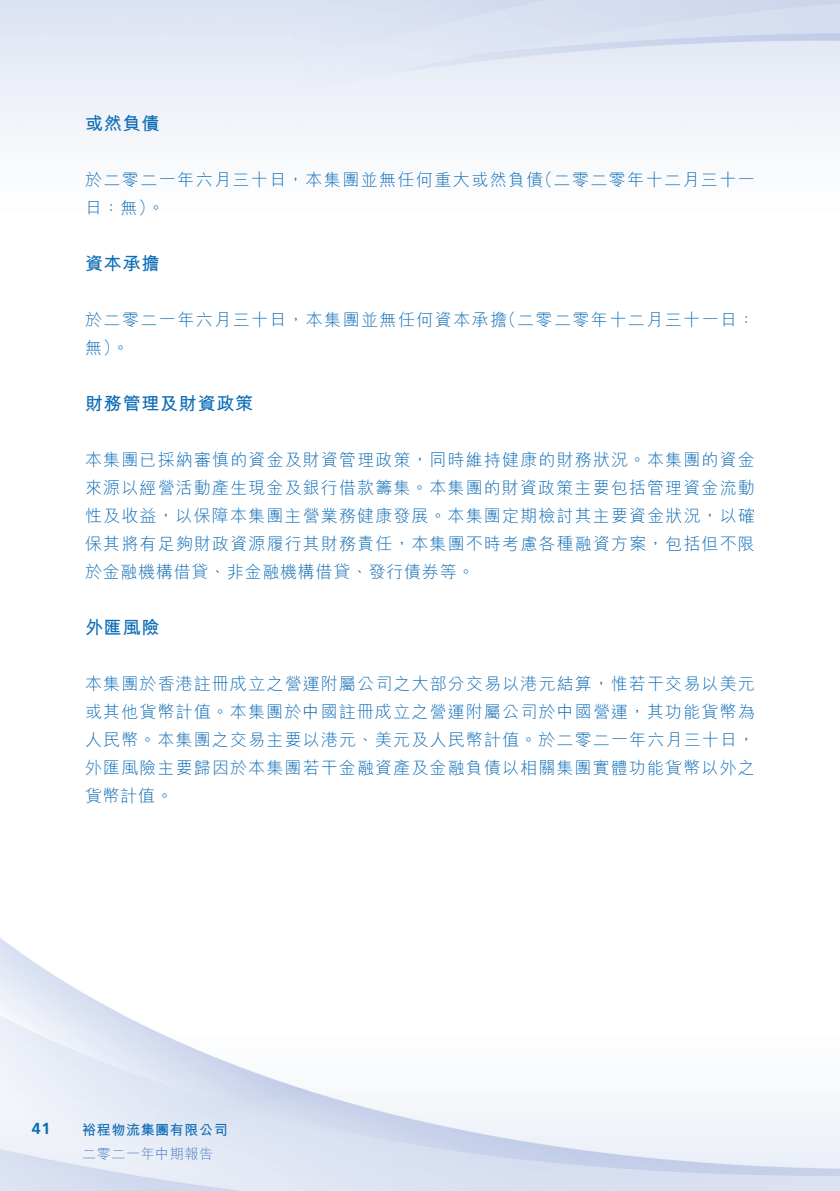
<style>
.page{position:relative;width:840px;height:1191px;background:#fff}
.page>*{position:absolute;margin:0;border:0;box-sizing:border-box;transform-origin:0 0}
.t1{font:18px "M Hei HK Bold E Ten B5 H";letter-spacing:.04em;color:#0d6cb6}
.t2{font:17px/28px "M Hei HK Light E Ten B5 H";letter-spacing:.065em;color:#0d6cb6;text-align:justify}
.t3{font:17px/28px "M Hei HK Light E Ten B5 H";letter-spacing:.085em;color:#0d6cb6}
.t4{font:700 16px "Frutiger";color:#0d6cb6}
.t5{font:14px "M Hei HK Bold E Ten B5 H";letter-spacing:.04em;color:#0d6cb6}
.t6{font:14px "M Hei HK Light E Ten B5 H";letter-spacing:.04em;color:#4b7fc1}
</style>
<div class="page">
<p class="t1" style="left:85px;top:116px;width:76px">或然負債</p>
<p class="t3" style="left:85px;top:167px;width:670px">於二零二一年六月三十日，本集團並無任何重大或然負債（二零二零年十二月三十一日：無）。</p>
<p class="t1" style="left:85px;top:256px;width:76px">資本承擔</p>
<p class="t3" style="left:85px;top:307px;width:670px">於二零二一年六月三十日，本集團並無任何資本承擔（二零二零年十二月三十一日：無）。</p>
<p class="t1" style="left:85px;top:396px;width:170px">財務管理及財資政策</p>
<p class="t2" style="left:85px;top:447px;width:670px">本集團已採納審慎的資金及財資管理政策，同時維持健康的財務狀況。本集團的資金來源以經營活動產生現金及銀行借款籌集。本集團的財資政策主要包括管理資金流動性及收益，以保障本集團主營業務健康發展。本集團定期檢討其主要資金狀況，以確保其將有足夠財政資源履行其財務責任，本集團不時考慮各種融資方案，包括但不限於金融機構借貸、非金融機構借貸、發行債券等。</p>
<p class="t1" style="left:85px;top:620px;width:76px">外匯風險</p>
<p class="t2" style="left:85px;top:671px;width:670px">本集團於香港註冊成立之營運附屬公司之大部分交易以港元結算，惟若干交易以美元或其他貨幣計值。本集團於中國註冊成立之營運附屬公司於中國營運，其功能貨幣為人民幣。本集團之交易主要以港元、美元及人民幣計值。於二零二一年六月三十日，外匯風險主要歸因於本集團若干金融資產及金融負債以相關集團實體功能貨幣以外之貨幣計值。</p>
<p class="t4" style="left:32px;top:1121px;width:20px">41</p>
<p class="t5" style="left:82px;top:1124px;width:147px">裕程物流集團有限公司</p>
<p class="t6" style="left:82px;top:1148px;width:132px">二零二一年中期報告</p>
</div>
